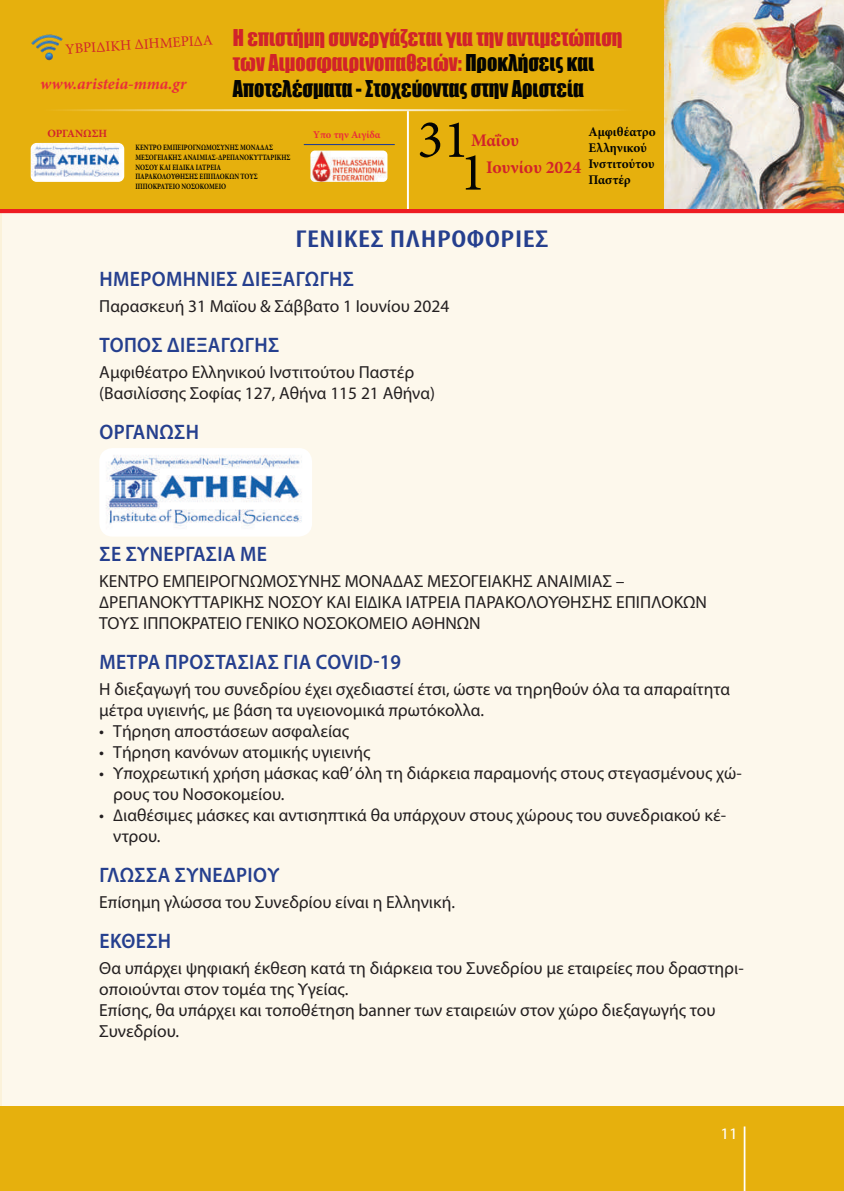
<style>
.page{position:relative;width:844px;height:1191px;background:#fff}
.page>*{position:absolute;margin:0;border:0;box-sizing:border-box;transform-origin:0 0}
.t1{font:54.07px "Minion Pro";color:#040503}
.t2{font:600 condensed 24.5px "Myriad Pro";letter-spacing:.02em;color:#253f8e;scale:1.3 1}
.t3{font:21.35px/25.6px "Impact";color:#d1232a;scale:.95 1}
.t4{font:600 21px "Myriad Pro";letter-spacing:.02em;color:#253f8e;scale:.94 1}
.t5{font:700 17.68px/27.5px "Minion Pro";color:#d1232a}
.t6{font:17.5px/21px "Myriad Pro";color:#231f20}
.t7{font:italic 700 16.28px "Minion Pro";letter-spacing:.005em;color:#ea2d3a}
.t8{font:16.1px "Myriad Pro";color:#fff;scale:1.05 1}
.t9{font:14.53px "Minion Pro";color:#d1232a}
.t10{font:700 13.3px/15.9px "Minion Pro";color:#040503}
.t11{font:700 11.03px "Minion Pro";color:#d1232a}
.t12{font:700 10.5px "Minion Pro";color:#ea2d3a}
.t13{font:700 8.05px/9.8px "Minion Pro";color:#040503;scale:.8 1}
.s1{color:#040503}
</style>
<div class="page">
<div style="left:0;top:0;width:843px;height:1191px;background:#fdf8ec"></div>
<hr style="left:0;top:0;width:2px;height:1191px;background:#e6b00d">
<div style="left:0;top:1106px;width:843px;height:85px;background:#e6b00d"></div>
<hr style="left:743px;top:1126px;width:2px;height:65px;background:#fff">
<hr style="left:0;top:209px;width:843px;height:4px;background:#ee1d23">
<div style="left:0;top:0;width:843px;height:209px;background:#e6b00d"></div>
<img style="left:664px;top:0;width:179px;height:209px">
<img style="left:39px;top:35px;width:21px;height:2px">
<svg style="left:33px;top:37px;width:29px;height:23px"></svg>
<img style="left:36px;top:41px;width:23px;height:3px">
<img style="left:36px;top:44px;width:23px;height:3px">
<img style="left:31px;top:143px;width:93px;height:39px">
<hr style="left:407px;top:111px;width:2px;height:98px;background:#fff">
<hr style="left:14px;top:109px;width:638px;height:2px;background:#fff">
<hr style="left:304px;top:144px;width:90px;height:1px;background:#253f8e">
<img style="left:310px;top:151px;width:77px;height:31px">
<img style="left:99px;top:448px;width:213px;height:88px">
<p class="t3" style="left:233px;top:24px;width:411px">H επιστήμη συνεργάζεται για την αντιμετώπιση των Αιμοσφαιρινοπαθειών: <span class="s1">Προκλήσεις και<br>Αποτελέσματα - Στοχεύοντας στην Αριστεία</span></p>
<p class="t10" style="left:588px;top:124px;width:69px">Αμφιθέατρο<br>Ελληνικού<br>Ινστιτούτου<br>Παστέρ</p>
<p class="t9" style="left:65px;top:40px;width:149px;rotate:-4deg">YBΡΙΔΙΚΗ ΔΙΗΜΕΡΙΔΑ</p>
<p class="t7" style="left:40px;top:72px;width:148px">www.aristeia-mma.gr</p>
<h1 class="t1" style="left:417px;top:103px;width:53px">31</h1>
<p class="t11" style="left:47px;top:126px;width:61px">ΟΡΓΑΝΩΣΗ</p>
<p class="t12" style="left:313px;top:127px;width:69px">Yπο την Αιγίδα</p>
<p class="t5" style="left:486px;top:126px;width:97px;text-indent:-15px">Μαΐου<br>Ιουνίου 2024</p>
<p class="t13" style="left:135px;top:142px;width:195px">ΚΕΝΤΡΟ ΕΜΠΕΙΡΟΓΝΩΜΟΣΥΝΗΣ ΜΟΝΑΔΑΣ<br>ΜΕΣΟΓΕΙΑΚΗΣ ΑΝΑΙΜΙΑΣ-ΔΡΕΠΑΝΟΚΥΤΤΑΡΙΚΗΣ<br>ΝΟΣΟΥ ΚΑΙ ΕΙΔΙΚΑ ΙΑΤΡΕΙΑ<br>ΠΑΡΑΚΟΛΟΥΘΗΣΗΣ ΕΠΙΠΛΟΚΩΝ ΤΟΥΣ<br>ΙΠΠΟΚΡΑΤΕΙΟ ΝΟΣΟΚΟΜΕΙΟ</p>
<h1 class="t1" style="left:460px;top:136px;width:27px">1</h1>
<h2 class="t2" style="left:295px;top:224px;width:195px">ΓΕΝΙΚΕΣ ΠΛΗΡΟΦΟΡΙ ΕΣ</h2>
<p class="t4" style="left:99px;top:265px;width:115px">ΗΜΕΡΟΜΗΝΙεσ</p>
<p class="t4" style="left:242px;top:265px;width:121px">ΔΙ ΕΞΑΓΩΓΗΣ</p>
<p class="t6" style="left:99px;top:295px;width:351px">Παρασκευή 31 Μαϊου &amp; Σάββατο 1 Ιουνίου 2024</p>
<p class="t4" style="left:99px;top:331px;width:26px">τοποσ</p>
<p class="t4" style="left:167px;top:331px;width:33px">διεξαγ</p>
<p class="t4" style="left:230px;top:331px;width:29px">ωγησ</p>
<p class="t6" style="left:99px;top:361px;width:337px">Αμφιθέατρο Ελληνικού Ινστιτούτου Παστέρ (Βασιλίσσης Σοφίας 127, Αθήνα 115 21 Αθήνα)</p>
<p class="t4" style="left:99px;top:418px;width:13px">οργα</p>
<p class="t4" style="left:146px;top:418px;width:44px">νωση</p>
<p class="t4" style="left:99px;top:540px;width:81px">σε συνεργασ</p>
<p class="t4" style="left:217px;top:540px;width:39px">ια με</p>
<p class="t6" style="left:99px;top:570px;width:609px">ΚΕΝΤΡΟ ΕΜΠΕΙΡΟΓΝΩΜΟΣΥΝΗΣ ΜΟΝΑ∆ΑΣ ΜΕΣΟΓΕΙΑΚΗΣ ΑΝΑΙΜΙΑΣ – ∆ΡΕΠΑΝΟΚΥΤΤΑΡΙΚΗΣ ΝΟΣΟΥ ΚΑΙ ΕΙ∆ΙΚΑ ΙΑΤΡΕΙΑ ΠΑΡΑΚΟΛΟΥΘΗΣΗΣ ΕΠΙΠΛΟΚΩΝ<br>ΤΟΥΣ ΙΠΠΟΚΡΑΤΕΙΟ ΓΕΝΙΚΟ ΝΟΣΟΚΟΜΕΙΟ ΑΘΗΝΩΝ</p>
<p class="t4" style="left:99px;top:648px;width:322px">ΜΕΤΡΑ ΠΡΟΣΤΑΣΙΑΣ ΓΙΑ COVID-19</p>
<p class="t6" style="left:99px;top:678px;width:632px">Η διεξαγωγή του συνεδρίου έχει σχεδιαστεί έτσι, ώστε να τηρηθούν όλα τα απαραίτητα µέτρα υγιεινής, µε βάση τα υγειονοµικά πρωτόκολλα.</p>
<p class="t6" style="left:99px;top:720px;width:251px">• Τήρηση αποστάσεων ασφαλείας</p>
<p class="t6" style="left:99px;top:741px;width:272px">• Τήρηση κανόνων ατοµικής υγιεινής</p>
<p class="t6" style="left:113px;top:762px;width:629px;text-indent:-14px">• Υποχρεωτική χρήση µάσκας καθ’ όλη τη διάρκεια παραµονής στους στεγασµένους χώ&shy;ρους του Νοσοκοµείου.</p>
<p class="t6" style="left:113px;top:804px;width:614px;text-indent:-14px">• ∆ιαθέσιµες µάσκες και αντισηπτικά θα υπάρχουν στους χώρους του συνεδριακού κέ&shy;ντρου.</p>
<p class="t4" style="left:99px;top:861px;width:51px">γλωσσα</p>
<p class="t4" style="left:175px;top:861px;width:98px">συνεδριου</p>
<p class="t6" style="left:99px;top:891px;width:357px">Επίσημη γλώσσα του Συνεδρίου είναι η Ελληνική.</p>
<p class="t4" style="left:99px;top:927px;width:52px">εκθεση</p>
<p class="t6" style="left:99px;top:957px;width:645px">Θα υπάρχει ψηφιακή έκθεση κατά τη διάρκεια του Συνεδρίου µε εταιρείες που δραστηρι&shy;οποιούνται στον τοµέα της Υγείας.<br>Επίσης, θα υπάρχει και τοποθέτηση banner των εταιρειών στον χώρο διεξαγωγής του Συνεδρίου.</p>
<p class="t8" style="left:720px;top:1123px;width:18px">11</p>
</div>
